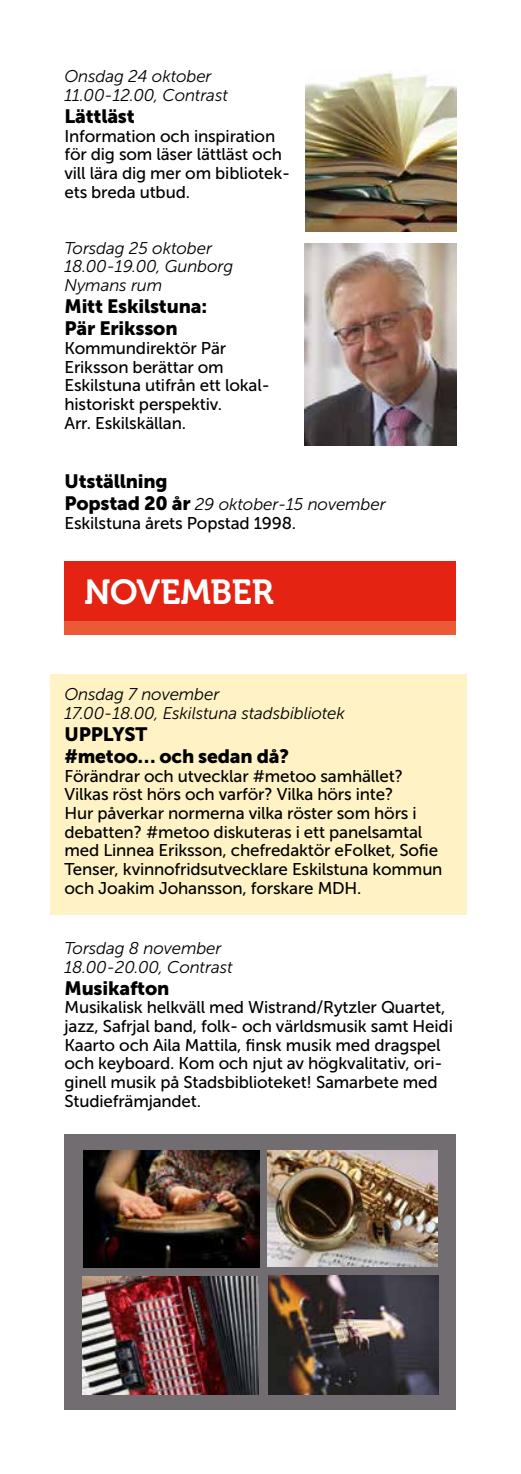
<style>
.page{position:relative;width:521px;height:1474px;background:#fff}
.page>*{position:absolute;margin:0;border:0;box-sizing:border-box;transform-origin:0 0}
.t1{font:34.65px "Museo 700";letter-spacing:-.01em;color:#fff}
.t2{font:19.25px/22.1px "Museo Sans 900";letter-spacing:-.01em;color:#000}
.t3{font:16.97px/18.7px "Museo Sans 500";letter-spacing:-.01em;color:#000}
.t4{font:italic 16.97px/18.7px "Museo Sans 300";letter-spacing:-.01em;color:#000}
.s1{font-family:"Museo Sans 900";font-style:normal;font-size:19.25px}
</style>
<div class="page">
<div style="left:50px;top:674px;width:416px;height:240px;background:#fff2c4"></div>
<div style="left:64px;top:1134px;width:392px;height:275px;background:#726d70"></div>
<img style="left:305px;top:71px;width:151px;height:160px">
<div style="left:64px;top:561px;width:392px;height:61px;background:#e42313"></div>
<div style="left:64px;top:621px;width:392px;height:13px;background:#eb5a37"></div>
<img style="left:304px;top:243px;width:152px;height:203px">
<img style="left:83px;top:1150px;width:176px;height:117px">
<img style="left:268px;top:1275px;width:171px;height:119px">
<img style="left:267px;top:1150px;width:170px;height:116px">
<img style="left:82px;top:1276px;width:176px;height:118px">
<p class="t4" style="left:64px;top:67px;width:165px">Onsdag 24 oktober<br>11.00-12.00, Contrast</p>
<p class="t2" style="left:64px;top:105px;width:72px">Lättläst</p>
<p class="t3" style="left:64px;top:126px;width:227px">Information och inspiration för dig som läser lättläst och vill lära dig mer om bibliotek&shy;ets breda utbud.</p>
<p class="t4" style="left:64px;top:239px;width:170px">Torsdag 25 oktober<br>18.00-19.00, Gunborg<br>Nymans rum</p>
<p class="t2" style="left:64px;top:295px;width:144px">Mitt Eskilstuna:<br>Pär Eriksson</p>
<p class="t3" style="left:64px;top:339px;width:207px">Kommundirektör Pär<br>Eriksson berättar om<br>Eskilstuna utifrån ett lokal&shy;historiskt perspektiv.<br>Arr. Eskilskällan.</p>
<p class="t2" style="left:64px;top:470px;width:105px">Utställning</p>
<p class="t4" style="left:64px;top:495px;width:323px"><span class="s1">Popstad 20 år</span> 29 oktober-15 november</p>
<p class="t3" style="left:64px;top:514px;width:233px">Eskilstuna årets Popstad 1998.</p>
<h1 class="t1" style="left:84px;top:572px;width:191px">NOVEMBER</h1>
<p class="t4" style="left:64px;top:685px;width:282px">Onsdag 7 november<br>17.00-18.00, Eskilstuna stadsbibliotek</p>
<p class="t2" style="left:64px;top:723px;width:226px">UPPLYST<br>#metoo… och sedan då?</p>
<p class="t3" style="left:64px;top:766px;width:379px">Förändrar och utvecklar #metoo samhället?<br>Vilkas röst hörs och varför? Vilka hörs inte?<br>Hur påverkar normerna vilka röster som hörs i debatten? #metoo diskuteras i ett panelsamtal med Linnea Eriksson, chefredaktör eFolket, Sofie Tenser, kvinnofridsutvecklare Eskilstuna kommun och Joakim Johansson, forskare MDH.</p>
<p class="t4" style="left:64px;top:938px;width:170px">Torsdag 8 november<br>18.00-20.00, Contrast</p>
<p class="t2" style="left:64px;top:976px;width:106px">Musikafton</p>
<p class="t3" style="left:64px;top:998px;width:390px">Musikalisk helkväll med Wistrand/Rytzler Quartet, jazz, Safrjal band, folk- och världsmusik samt Heidi Kaarto och Aila Mattila, finsk musik med dragspel och keyboard. Kom och njut av högkvalitativ, ori&shy;ginell musik på Stadsbiblioteket! Samarbete med Studiefrämjandet.</p>
</div>
